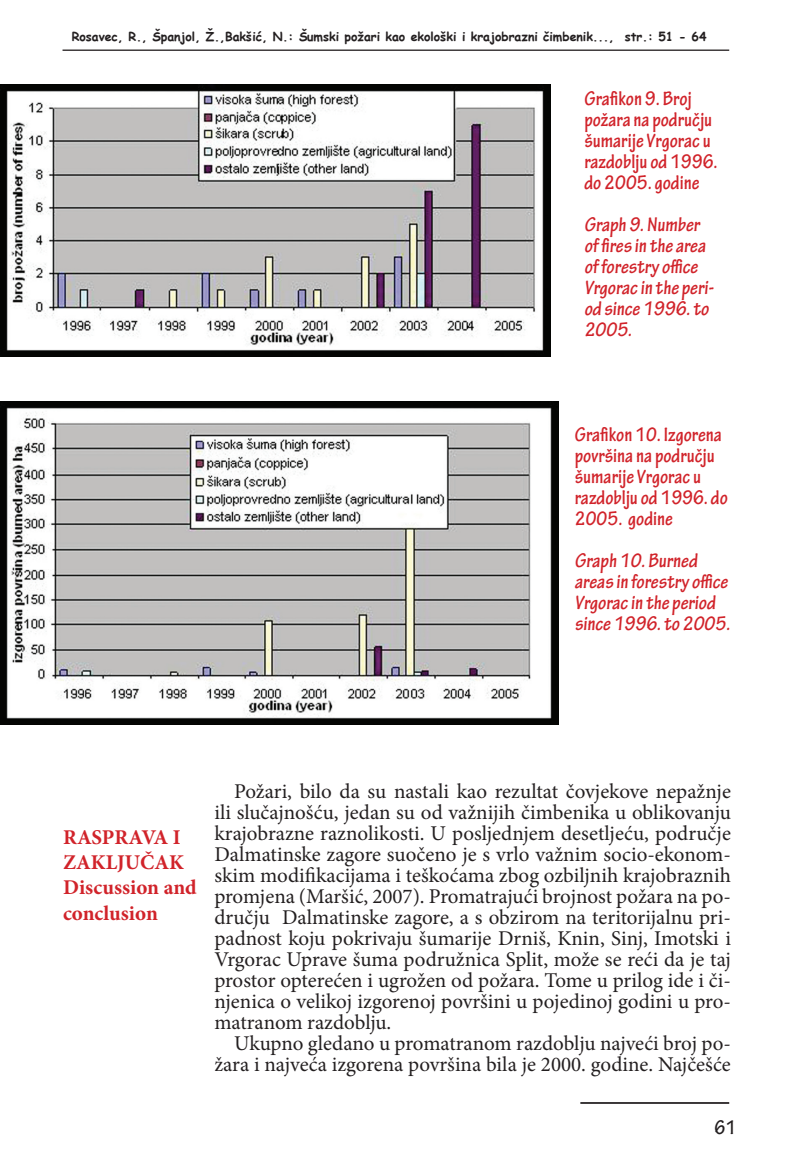
<style>
.page{position:relative;width:794px;height:1166px;background:#fff}
.page>*{position:absolute;margin:0;border:0;box-sizing:border-box;transform-origin:0 0}
.t1{font:21px/21px "Minion Pro";color:#231f20;text-align:justify}
.t2{font:700 condensed 21px/21px "Tekton Pro";color:#d1232a}
.t3{font:700 21px/25.2px "Minion Pro";color:#d1232a}
.t4{font:700 condensed 21px "Tekton Pro";color:#231f20}
.t5{font:700 12.25px "Comic Sans MS";color:#231f20}
</style>
<div class="page">
<hr style="left:580px;top:1102px;width:149px;height:2px;background:#231f20">
<hr style="left:63px;top:50px;width:666px;height:1px;background:#231f20">
<img style="left:0;top:84px;width:551px;height:273px">
<img style="left:0;top:401px;width:558px;height:324px">
<p class="t5" style="left:72px;top:28px;width:636px">Rosavec, R., Španjol, Ž.,Bakšić, N.: Šumski požari kao ekološki i krajobrazni čimbenik..., str.: 51 - 64</p>
<p class="t2" style="left:584px;top:88px;width:135px">Grafikon 9. Broj požara na području šumarije Vrgorac u razdoblju od 1996. do 2005. godine</p>
<p class="t2" style="left:584px;top:214px;width:133px">Graph 9. Number of fires in the area of forestry office<br>Vrgorac in the peri&shy;od since 1996. to<br>2005.</p>
<p class="t2" style="left:575px;top:424px;width:155px">Grafikon 10. Izgorena površina na području šumarije Vrgorac u razdoblju od 1996. do<br>2005. godine</p>
<p class="t2" style="left:575px;top:550px;width:159px">Graph 10. Burned areas in forestry office<br>Vrgorac in the period since 1996. to 2005.</p>
<p class="t3" style="left:63px;top:824px;width:135px">RASPRAVA I<br>ZAKLJUČAK<br>Discussion and conclusion</p>
<p class="t1" style="left:214px;top:781px;width:518px;text-indent:20px">Požari, bilo da su nastali kao rezultat čovjekove nepažnje ili slučajnošću, jedan su od važnijih čimbenika u oblikovanju krajobrazne raznolikosti. U posljednjem desetljeću, područje Dalmatinske zagore suočeno je s vrlo važnim socio-ekonom&shy;skim modifikacijama i teškoćama zbog ozbiljnih krajobraznih promjena (Maršić, 2007). Promatrajući brojnost požara na po&shy;dručju Dalmatinske zagore, a s obzirom na teritorijalnu pri&shy;padnost koju pokrivaju šumarije Drniš, Knin, Sinj, Imotski i Vrgorac Uprave šuma podružnica Split, može se reći da je taj prostor opterećen i ugrožen od požara. Tome u prilog ide i či&shy;njenica o velikoj izgorenoj površini u pojedinoj godini u pro&shy;matranom razdoblju.</p>
<p class="t1" style="left:214px;top:1033px;width:518px;text-align:right">Ukupno gledano u promatranom razdoblju najveći broj po&shy;žara i najveća izgorena površina bila je 2000. godine. Najčešće</p>
<p class="t4" style="left:714px;top:1115px;width:23px">61</p>
</div>
